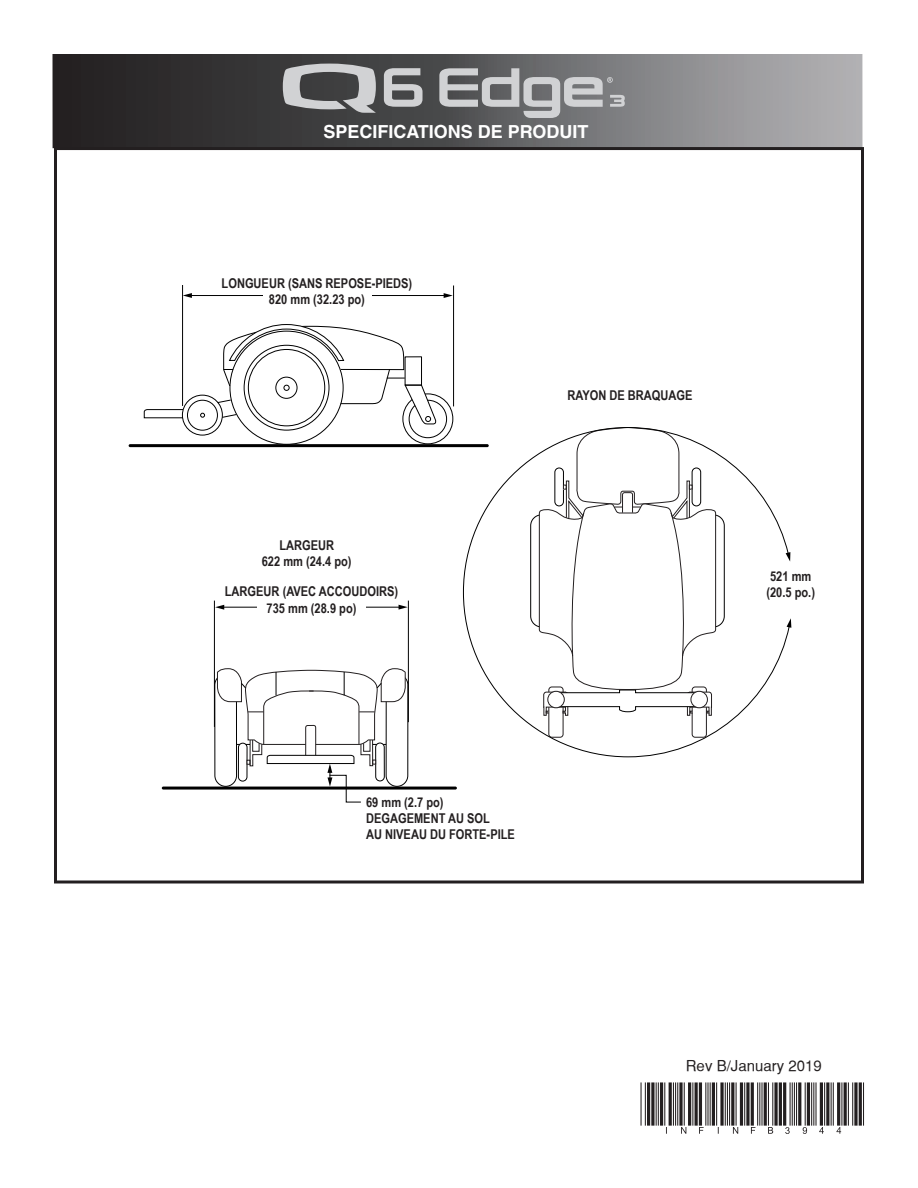
<style>
.page{position:relative;width:918px;height:1188px;background:#fff}
.page>*{position:absolute;margin:0;border:0;box-sizing:border-box;transform-origin:0 0}
.t1{font:700 18px "Helvetica";color:#fff}
.t2{font:15px "Sans Serif";color:#231f20}
.CALLOUTS{font:700 13.5px "Arial Narrow";color:#231f20}
</style>
<div class="page">
<svg style="left:52px;top:54px;width:810px;height:94px;background:#605f61"></svg>
<svg style="left:384px;top:68px;width:39px;height:39px;background:#9b9c9e"></svg>
<svg style="left:283px;top:64px;width:93px;height:49px;background:#88888a"></svg>
<svg style="left:439px;top:68px;width:186px;height:50px;background:#919294"></svg>
<div style="left:182px;top:395px;width:41px;height:40px;border:1px solid #000;border-radius:50%"></div>
<div style="left:187px;top:400px;width:31px;height:31px;border:1px solid #000;border-radius:50%"></div>
<svg style="left:144px;top:409px;width:40px;height:10px"></svg>
<svg style="left:200px;top:413px;width:5px;height:5px"></svg>
<div style="left:403px;top:394px;width:50px;height:50px;border:1px solid #000;border-radius:50%"></div>
<div style="left:409px;top:400px;width:38px;height:38px;border:1px solid #000;border-radius:50%"></div>
<svg style="left:217px;top:324px;width:220px;height:101px"></svg>
<div style="left:386px;top:674px;width:22px;height:113px;border:1px solid #000;border-radius:11px"></div>
<div style="left:214px;top:674px;width:23px;height:113px;border:1px solid #000;border-radius:11px"></div>
<svg style="left:463px;top:427px;width:327px;height:331px"></svg>
<svg style="left:786px;top:552px;width:4px;height:10px"></svg>
<svg style="left:787px;top:618px;width:4px;height:10px"></svg>
<hr style="left:162px;top:787px;width:295px;height:3px;background:#000;border-radius:2px">
<hr style="left:129px;top:444px;width:360px;height:3px;background:#000;border-radius:2px">
<hr style="left:223px;top:607px;width:177px;height:1px;background:#000">
<svg style="left:399px;top:605px;width:9px;height:5px"></svg>
<svg style="left:215px;top:605px;width:9px;height:5px"></svg>
<hr style="left:214px;top:601px;width:1px;height:126px;background:#000">
<hr style="left:408px;top:601px;width:1px;height:121px;background:#000">
<div style="left:257px;top:599px;width:109px;height:17px;background:#fff"></div>
<hr style="left:190px;top:295px;width:255px;height:1px;background:#000">
<svg style="left:444px;top:293px;width:9px;height:5px"></svg>
<svg style="left:183px;top:293px;width:9px;height:5px"></svg>
<hr style="left:182px;top:285px;width:1px;height:121px;background:#000">
<div style="left:263px;top:286px;width:109px;height:19px;background:#fff"></div>
<svg style="left:217px;top:668px;width:189px;height:135px"></svg>
<hr style="left:453px;top:285px;width:1px;height:121px;background:#000">
<div style="left:54px;top:147px;width:810px;height:737px;border:3px solid #231f20"></div>
<hr style="left:656px;top:1082px;width:1px;height:44px;background:#231f20">
<svg style="left:651px;top:1082px;width:4px;height:44px"></svg>
<hr style="left:647px;top:1082px;width:3px;height:44px;background:#231f20">
<hr style="left:645px;top:1082px;width:1px;height:44px;background:#231f20">
<hr style="left:641px;top:1082px;width:1px;height:44px;background:#231f20">
<hr style="left:673px;top:1082px;width:1px;height:44px;background:#231f20">
<hr style="left:669px;top:1082px;width:3px;height:44px;background:#231f20">
<hr style="left:664px;top:1082px;width:1px;height:44px;background:#231f20">
<hr style="left:660px;top:1082px;width:3px;height:44px;background:#231f20">
<hr style="left:658px;top:1082px;width:1px;height:44px;background:#231f20">
<svg style="left:675px;top:1082px;width:34px;height:52px"></svg>
<hr style="left:725px;top:1082px;width:1px;height:44px;background:#231f20">
<svg style="left:720px;top:1082px;width:4px;height:44px"></svg>
<hr style="left:716px;top:1082px;width:1px;height:44px;background:#231f20">
<hr style="left:712px;top:1082px;width:3px;height:44px;background:#231f20">
<hr style="left:710px;top:1082px;width:1px;height:44px;background:#231f20">
<svg style="left:727px;top:1082px;width:120px;height:52px"></svg>
<hr style="left:863px;top:1082px;width:1px;height:44px;background:#231f20">
<hr style="left:859px;top:1082px;width:3px;height:44px;background:#231f20">
<svg style="left:854px;top:1082px;width:4px;height:44px"></svg>
<hr style="left:852px;top:1082px;width:1px;height:44px;background:#231f20">
<hr style="left:848px;top:1082px;width:1px;height:44px;background:#231f20">
<h1 class="t1" style="left:323px;top:121px;width:267px">SPECIFICATIONS DE PRODUIT</h1>
<p class="CALLOUTS" style="left:222px;top:273px;width:192px">LONGUEUR (SANS REPOSE-PIEDS)</p>
<p class="CALLOUTS" style="left:269px;top:289px;width:97px">820 mm (32.23 po)</p>
<p class="CALLOUTS" style="left:279px;top:535px;width:56px">LARGEUR</p>
<p class="CALLOUTS" style="left:262px;top:551px;width:91px">622 mm (24.4 po)</p>
<p class="CALLOUTS" style="left:225px;top:581px;width:175px">LARGEUR (AVEC ACCOUDOIRS)</p>
<p class="CALLOUTS" style="left:267px;top:598px;width:91px">735 mm (28.9 po)</p>
<p class="CALLOUTS" style="left:567px;top:385px;width:127px">RAYON DE BRAQUAGE</p>
<p class="CALLOUTS" style="left:366px;top:792px;width:79px">69 mm (2.7 po)</p>
<p class="CALLOUTS" style="left:366px;top:808px;width:125px">DEGAGEMENT AU SOL</p>
<p class="CALLOUTS" style="left:366px;top:824px;width:150px">AU NIVEAU DU FORTE-PILE</p>
<p class="CALLOUTS" style="left:770px;top:566px;width:43px">521 mm</p>
<p class="CALLOUTS" style="left:766px;top:582px;width:50px">(20.5 po.)</p>
<p class="t2" style="left:686px;top:1057px;width:137px">Rev B/January 2019</p>
</div>
